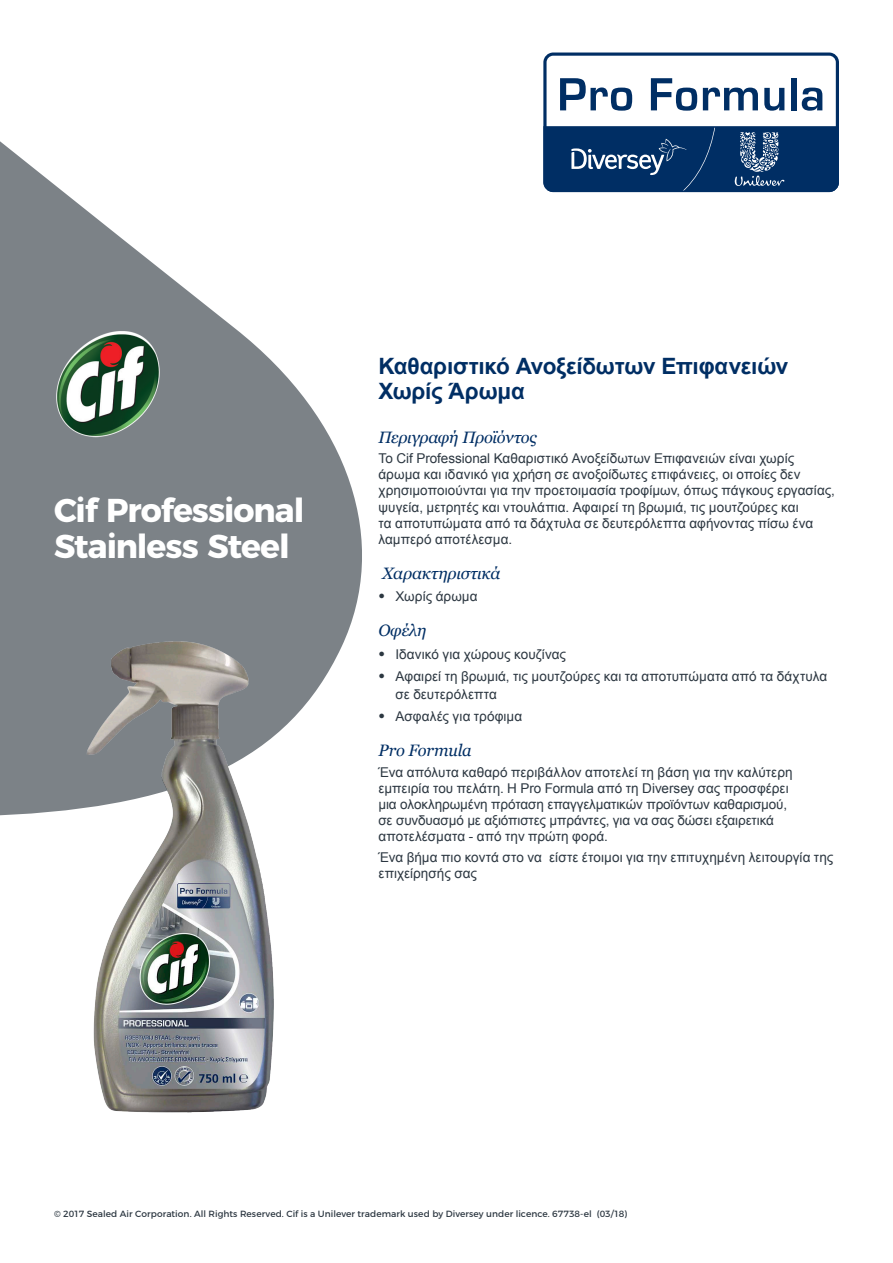
<style>
.page{position:relative;width:893px;height:1263px;background:#fff}
.page>*{position:absolute;margin:0;border:0;box-sizing:border-box;transform-origin:0 0}
.Main_Product_Head_Wh{font:700 33px "Montserrat";letter-spacing:-.03em;color:#fff}
.Product_Subhead{font:700 22.5px/25.5px "Arial";letter-spacing:-.01em;color:#002e64}
.Subheads_Blue{font:italic 16.5px "Georgia";letter-spacing:-.015em;color:#002e64}
.Text_Regular_No_Bull{font:13.5px/16.2px "Arial";letter-spacing:.005em;color:#2c3741}
.t1{font:9px "Montserrat";letter-spacing:.005em;color:#2c3741}
.s1{font-family:"Aaux Pro OT";font-size:15px}
</style>
<div class="page">
<svg style="left:0;top:141px;width:362px;height:675px;fill:#7c8287"></svg>
<svg style="left:543px;top:53px;width:296px;height:139px"></svg>
<img style="left:47px;top:323px;width:119px;height:123px">
<img style="left:26px;top:604px;width:304px;height:509px">
<p class="Main_Product_Head_Wh" style="left:54px;top:483px;width:252px">Cif Professional</p>
<p class="Main_Product_Head_Wh" style="left:54px;top:519px;width:237px">Stainless Steel</p>
<p class="Product_Subhead" style="left:378px;top:354px;width:411px">Καθαριστικό Ανοξείδωτων Επιφανειών<br>Χωρίς Άρωμα</p>
<p class="Subheads_Blue" style="left:378px;top:425px;width:160px">Περιγραφή Προϊόντος</p>
<p class="Text_Regular_No_Bull" style="left:378px;top:450px;width:458px">Το Cif Professional Καθαριστικό Ανοξείδωτων Επιφανειών είναι χωρίς άρωμα και ιδανικό για χρήση σε ανοξοίδωτες επιφάνειες, οι οποίες δεν χρησιμοποιούνται για την προετοιμασία τροφίμων, όπως πάγκους εργασίας, ψυγεία, μετρητές και ντουλάπια. Αφαιρεί τη βρωμιά, τις μουτζούρες και<br>τα αποτυπώματα από τα δάχτυλα σε δευτερόλεπτα αφήνοντας πίσω ένα λαμπερό αποτέλεσμα.</p>
<p class="Subheads_Blue" style="left:382px;top:561px;width:120px">Χαρακτηριστικά</p>
<p class="Text_Regular_No_Bull" style="left:378px;top:589px;width:101px"><span class="s1">•</span> Χωρίς άρωμα</p>
<p class="Subheads_Blue" style="left:378px;top:619px;width:50px">Οφέλη</p>
<p class="Text_Regular_No_Bull" style="left:378px;top:646px;width:189px"><span class="s1">•</span> Ιδανικό για χώρους κουζίνας</p>
<p class="Text_Regular_No_Bull" style="left:395px;top:667px;width:433px;line-height:18px;text-indent:-17px"><span class="s1">•</span> Αφαιρεί τη βρωμιά, τις μουτζούρες και τα αποτυπώματα από τα δάχτυλα σε δευτερόλεπτα</p>
<p class="Text_Regular_No_Bull" style="left:378px;top:708px;width:145px"><span class="s1">•</span> Ασφαλές για τρόφιμα</p>
<p class="Subheads_Blue" style="left:378px;top:738px;width:95px">Pro Formula</p>
<p class="Text_Regular_No_Bull" style="left:378px;top:764px;width:416px">Ένα απόλυτα καθαρό περιβάλλον αποτελεί τη βάση για την καλύτερη εμπειρία του πελάτη. Η Pro Formula από τη Diversey σας προσφέρει μια ολοκληρωμένη πρόταση επαγγελματικών προϊόντων καθαρισμού, σε συνδυασμό με αξιόπιστες μπράντες, για να σας δώσει εξαιρετικά αποτελέσματα - από την πρώτη φορά.</p>
<p class="Text_Regular_No_Bull" style="left:378px;top:849px;width:456px">Ένα βήμα πιο κοντά στο να είστε έτοιμοι για την επιτυχημένη λειτουργία της επιχείρησής σας</p>
<p class="t1" style="left:54px;top:1207px;width:574px">© 2017 Sealed Air Corporation. All Rights Reserved. Cif is a Unilever trademark used by Diversey under licence. 67738-el (03/18)</p>
</div>
